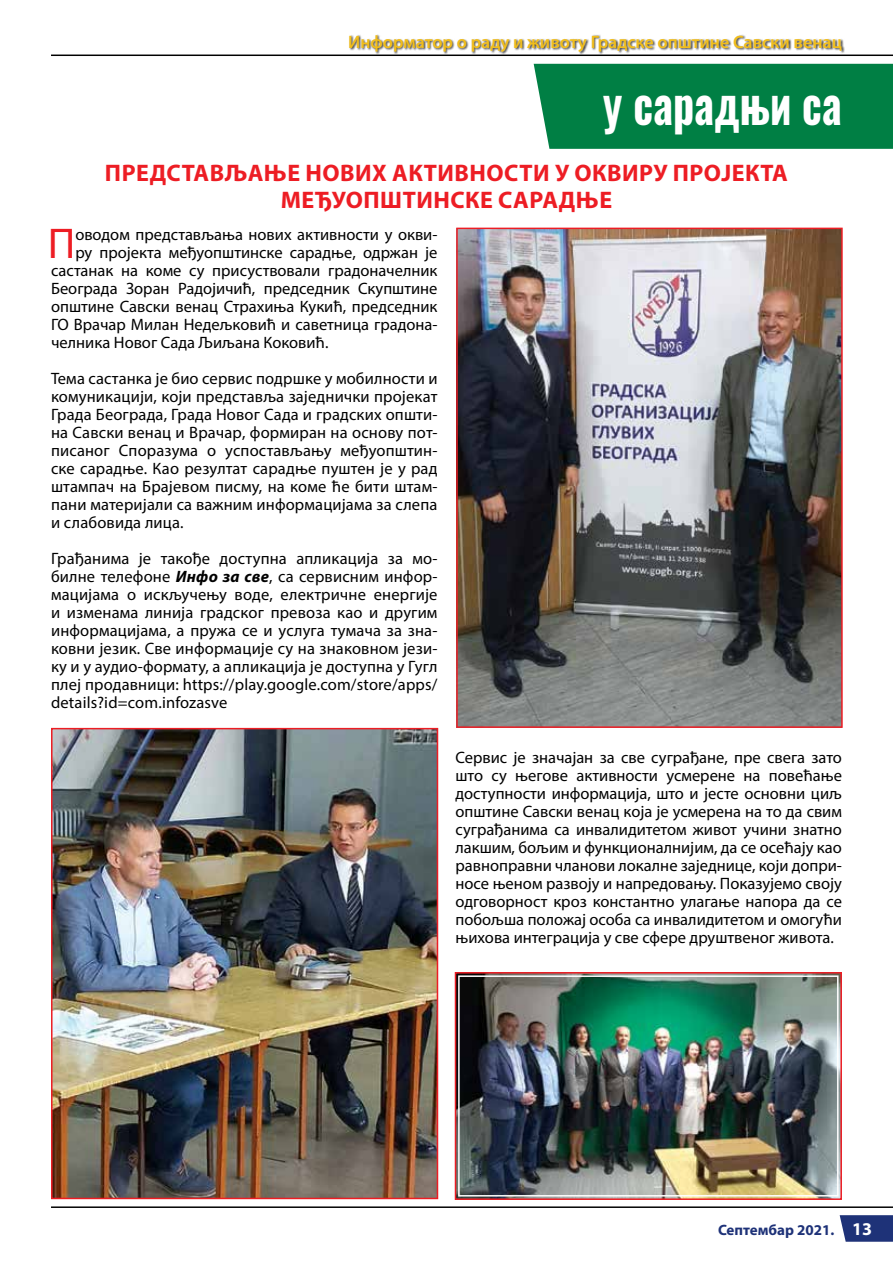
<style>
.page{position:relative;width:893px;height:1263px;background:#fff}
.page>*{position:absolute;margin:0;border:0;box-sizing:border-box;transform-origin:0 0}
.t1{font:700 50.4px "Oswald";color:#fff;scale:.83 1}
.t2{font:43.2px "Myriad Pro";color:#ed1d24}
.t3{font:700 24px/27px "Myriad Pro";letter-spacing:.02em;color:#ed1d24;text-align:center}
.t4{font:600 18px "Myriad Pro";color:#f2be1a}
.t5{font:16.5px/18px "Myriad Pro";color:#000;text-align:justify}
.t6{font:700 15px "Myriad Pro";color:#1e3278}
.s1{font-weight:700;font-style:italic}
.s2{font-size:18px;color:#fff}
</style>
<div class="page">
<hr style="left:51px;top:1206px;width:842px;height:2px;background:#000">
<svg style="left:840px;top:1215px;width:53px;height:27px"></svg>
<hr style="left:51px;top:55px;width:842px;height:1px;background:#000">
<div style="left:349px;top:34px;width:496px;height:21px;background:#000;opacity:.75"></div>
<div style="left:534px;top:64px;width:359px;height:85px;background:#007f44"></div>
<img style="left:459px;top:231px;width:381px;height:494px">
<div style="left:456px;top:228px;width:387px;height:500px;border:2px solid #ed1d24"></div>
<img style="left:54px;top:731px;width:381px;height:465px">
<div style="left:51px;top:728px;width:387px;height:471px;border:2px solid #ed1d24"></div>
<img style="left:458px;top:975px;width:381px;height:222px">
<div style="left:455px;top:972px;width:387px;height:228px;border:2px solid #ed1d24"></div>
<div style="left:458px;top:975px;width:380px;height:221px;border:2px solid #fff"></div>
<p class="t4" style="left:348px;top:30px;width:495px">Информатор о раду и животу Градске општине Савски венац</p>
<h1 class="t1" style="left:603px;top:70px;width:290px">у сарадњи са</h1>
<h3 class="t3" style="left:105px;top:158px;width:684px">ПРЕДСТАВЉАЊЕ НОВИХ АКТИВНОСТИ У ОКВИРУ ПРОЈЕКТА<br>МЕЂУОПШТИНСКЕ САРАДЊЕ</h3>
<h2 class="t2" style="left:48px;top:217px;width:29px">П</h2>
<p class="t5" style="left:75px;top:225px;width:364px">оводом представљања нових активности у окви-</p>
<p class="t5" style="left:75px;top:243px;width:364px">ру пројекта међуопштинске сарадње, одржан је</p>
<p class="t5" style="left:51px;top:261px;width:388px">састанак на коме су присуствовали градоначелник</p>
<p class="t5" style="left:51px;top:279px;width:388px">Београда Зоран Радојичић, председник Скупштине</p>
<p class="t5" style="left:51px;top:297px;width:388px">општине Савски венац Страхиња Кукић, председник</p>
<p class="t5" style="left:51px;top:315px;width:388px">ГО Врачар Милан Недељковић и саветница градона-</p>
<p class="t5" style="left:51px;top:333px;width:279px">челника Новог Сада Љиљана Коковић.</p>
<p class="t5" style="left:51px;top:369px;width:388px">Тема састанка је био сервис подршке у мобилности и комуникацији, који представља заједнички пројекат Града Београда, Града Новог Сада и градских општи&shy;на Савски венац и Врачар, формиран на основу пот&shy;писаног Споразума о успостављању међуопштин&shy;ске сарадње. Као резултат сарадње пуштен је у рад штампач на Брајевом писму, на коме ће бити штам&shy;пани материјали са важним информацијама за слепа и слабовида лица.</p>
<p class="t5" style="left:51px;top:549px;width:388px">Грађанима је такође доступна апликација за мо&shy;билне телефоне <span class="s1">Инфо за све</span>, са сервисним инфор&shy;мацијама о искључењу воде, електричне енергије и изменама линија градског превоза као и другим информацијама, а пружа се и услуга тумача за зна&shy;ковни језик. Све информације су на знаковном јези&shy;ку и у аудио-формату, а апликација је доступна у Гугл плеј продавници: https://play.google.com/store/apps/ details?id=com.infozasve</p>
<p class="t5" style="left:455px;top:748px;width:388px">Сервис је значајан за све суграђане, пре свега зато што су његове активности усмерене на повећање доступности информација, што и јесте основни циљ општине Савски венац која је усмерена на то да свим суграђанима са инвалидитетом живот учини знатно лакшим, бољим и функционалнијим, да се осећају као равноправни чланови локалне заједнице, који допри&shy;носе њеном развоју и напредовању. Показујемо своју одговорност кроз константно улагање напора да се побољша положај особа са инвалидитетом и омогући њихова интеграција у све сфере друштвеног живота.</p>
<p class="t6" style="left:718px;top:1220px;width:156px">Септембар 2021. <span class="s2">13</span></p>
</div>
